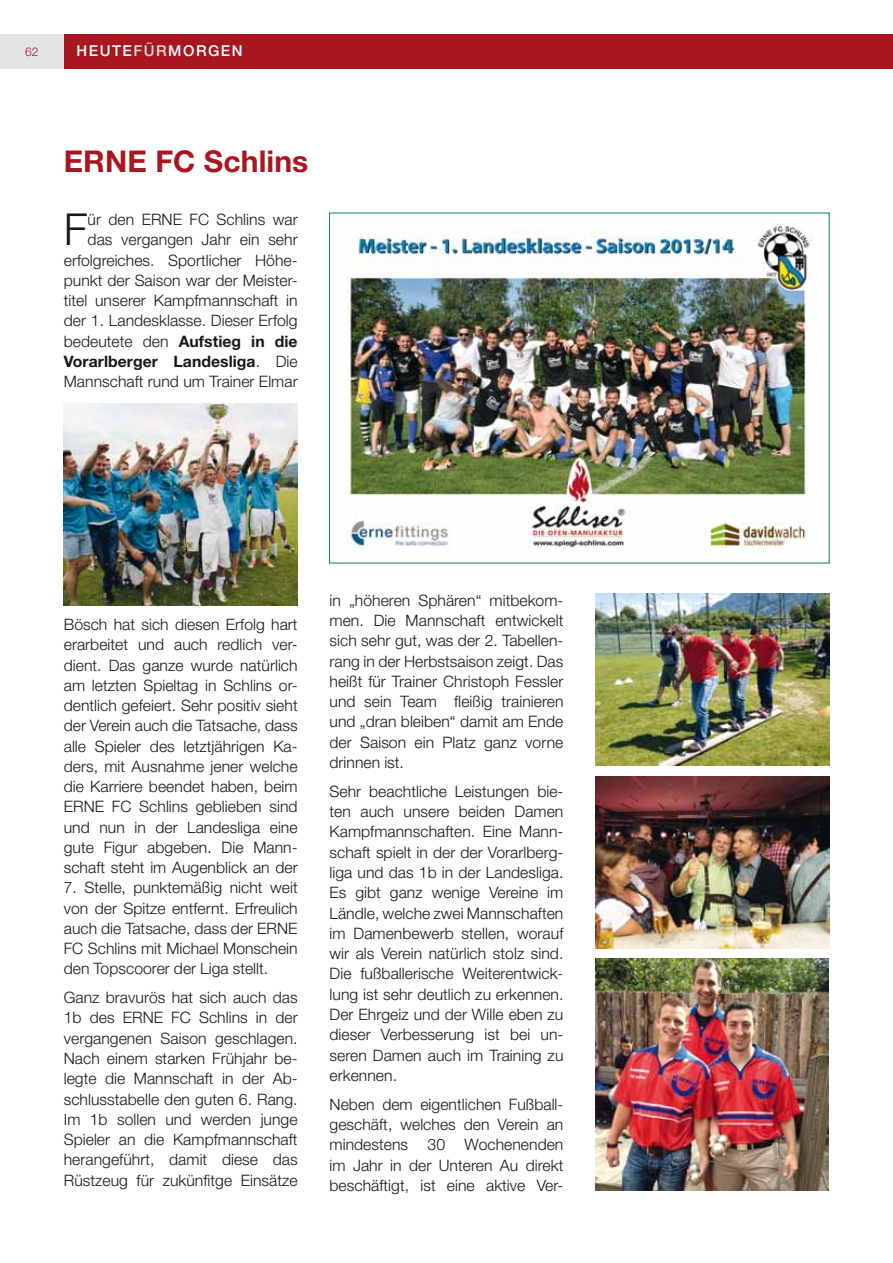
<style>
.page{position:relative;width:893px;height:1263px;background:#fff}
.page>*{position:absolute;margin:0;border:0;box-sizing:border-box;transform-origin:0 0}
.t1{font:300 44.1px "Helvetica Neue LT";color:#1a171c}
.t2{font:700 30px "Helvetica Neue LT";letter-spacing:.005em;color:#a8161f}
.t3{font:300 15.75px/20.2px "Helvetica Neue LT";letter-spacing:.005em;color:#1a171c;text-align:justify}
.t4{font:500 15px "Helvetica Neue LT";letter-spacing:.1em;color:#fff}
.t5{font:300 12px "Helvetica Neue LT";color:#a8161f}
.s1{color:#d9dadb}
.s2{font-weight:700}
</style>
<div class="page">
<div style="left:64px;top:34px;width:829px;height:34px;background:#a8161f"></div>
<div style="left:0;top:34px;width:64px;height:34px;background:#e3e4e4"></div>
<img style="left:64px;top:403px;width:234px;height:202px">
<img style="left:596px;top:959px;width:233px;height:232px">
<img style="left:596px;top:776px;width:234px;height:172px">
<img style="left:595px;top:593px;width:234px;height:172px">
<img style="left:346px;top:221px;width:467px;height:336px">
<p class="t5" style="left:25px;top:45px;width:15px">62</p>
<p class="t4" style="left:77px;top:42px;width:168px">HEUTE<span class="s1">FÜR</span>MORGEN</p>
<h2 class="t2" style="left:64px;top:143px;width:246px">ERNE FC Schlins</h2>
<p class="t3" style="left:64px;top:209px;width:235px;text-align:right">ür den ERNE FC Schlins war das vergangen Jahr ein sehr erfolgreiches. Sportlicher Höhe&shy;punkt der Saison war der Meister&shy;titel unserer Kampfmannschaft in der 1. Landesklasse. Dieser Erfolg bedeutete den <span class="s2">Aufstieg in die<br>Vorarlberger Landesliga</span>. Die<br>Mannschaft rund um Trainer Elmar</p>
<h1 class="t1" style="left:64px;top:203px;width:25px">F</h1>
<p class="t3" style="left:64px;top:614px;width:235px">Bösch hat sich diesen Erfolg hart erarbeitet und auch redlich ver&shy;dient. Das ganze wurde natürlich am letzten Spieltag in Schlins or&shy;dentlich gefeiert. Sehr positiv sieht der Verein auch die Tatsache, dass alle Spieler des letztjährigen Ka&shy;ders, mit Ausnahme jener welche die Karriere beendet haben, beim ERNE FC Schlins geblieben sind und nun in der Landesliga eine gute Figur abgeben. Die Mann&shy;schaft steht im Augenblick an der</p>
<p class="t3" style="left:64px;top:877px;width:235px">7. Stelle, punktemäßig nicht weit von der Spitze entfernt. Erfreulich auch die Tatsache, dass der ERNE FC Schlins mit Michael Monschein den Topscoorer der Liga stellt.</p>
<p class="t3" style="left:64px;top:987px;width:235px">Ganz bravurös hat sich auch das 1b des ERNE FC Schlins in der vergangenen Saison geschlagen.<br>Nach einem starken Frühjahr be&shy;legte die Mannschaft in der Ab&shy;schlusstabelle den guten 6. Rang.<br>Im 1b sollen und werden junge Spieler an die Kampfmannschaft herangeführt, damit diese das Rüstzeug für zukünfitge Einsätze</p>
<p class="t3" style="left:330px;top:590px;width:235px">in „höheren Sphären“ mitbekom&shy;men. Die Mannschaft entwickelt sich sehr gut, was der 2. Tabellen&shy;rang in der Herbstsaison zeigt. Das heißt für Trainer Christoph Fessler und sein Team fleißig trainieren und „dran bleiben“ damit am Ende der Saison ein Platz ganz vorne drinnen ist.</p>
<p class="t3" style="left:330px;top:781px;width:235px">Sehr beachtliche Leistungen bie&shy;ten auch unsere beiden Damen Kampfmannschaften. Eine Mann&shy;schaft spielt in der der Vorarlberg&shy;liga und das 1b in der Landesliga.<br>Es gibt ganz wenige Vereine im Ländle, welche zwei Mannschaften im Damenbewerb stellen, worauf wir als Verein natürlich stolz sind.<br>Die fußballerische Weiterentwick&shy;lung ist sehr deutlich zu erkennen.<br>Der Ehrgeiz und der Wille eben zu dieser Verbesserung ist bei un&shy;seren Damen auch im Training zu erkennen.</p>
<p class="t3" style="left:330px;top:1093px;width:235px">Neben dem eigentlichen Fußball&shy;geschäft, welches den Verein an mindestens 30 Wochenenden im Jahr in der Unteren Au direkt beschäftigt, ist eine aktive Ver-</p>
</div>
